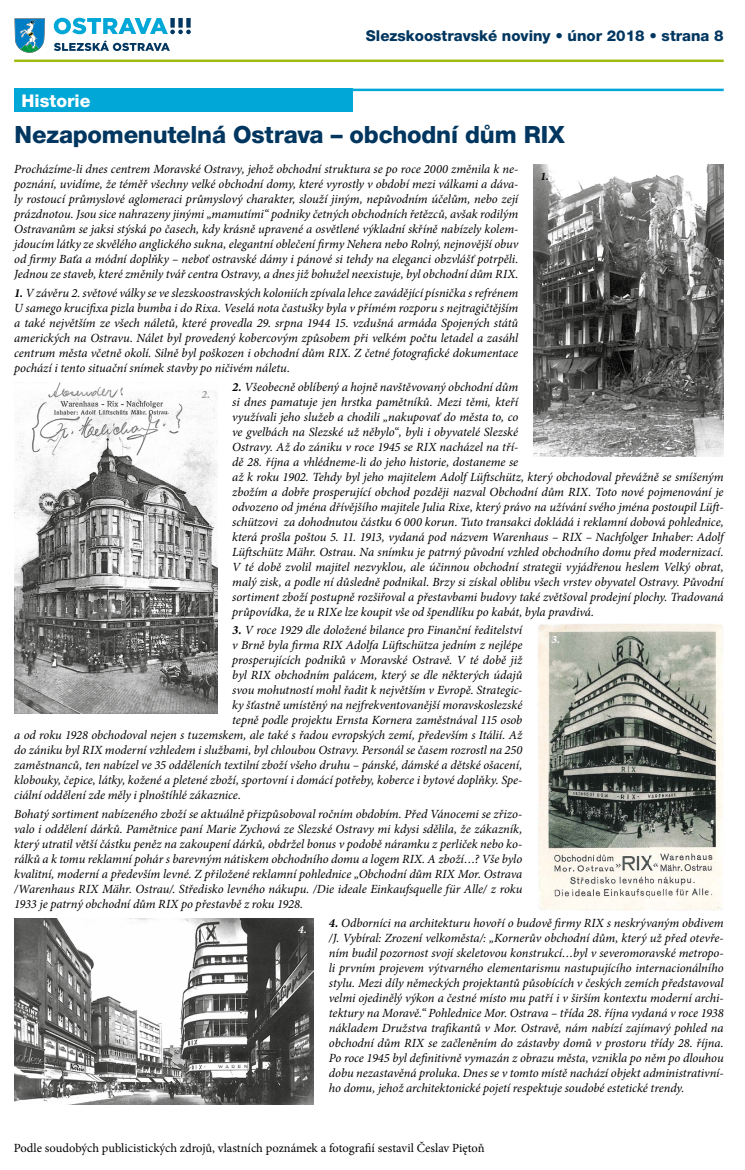
<style>
.page{position:relative;width:745px;height:1170px;background:#fff}
.page>*{position:absolute;margin:0;border:0;box-sizing:border-box;transform-origin:0 0}
.t1{font:800 23.75px "Helvetica Neue LT Pro";letter-spacing:-.01em;color:#00365f}
.t2{font:800 17.5px "Helvetica Neue LT Pro";color:#fff}
.t3{font:800 15px "Helvetica Neue LT Pro";color:#00365f}
.t4{font:italic 12.5px/15px "Minion Pro";letter-spacing:-.005em;color:#000;text-align:justify}
.t5{font:12.5px "Minion Pro";letter-spacing:-.005em;color:#000}
.t6{font:italic 700 11.25px "Minion Pro";color:#fff}
.t7{font:italic 700 11.25px "Minion Pro";color:#000}
.t8{font:italic 700 11.25px "Minion Pro";color:#9d9d9c}
.s1{font-weight:700}
</style>
<div class="page">
<svg style="left:14px;top:18px;width:31px;height:35px"></svg>
<svg style="left:54px;top:18px;width:137px;height:16px"></svg>
<svg style="left:54px;top:40px;width:116px;height:11px"></svg>
<hr style="left:14px;top:60px;width:709px;height:2px;background:#a0bb0f">
<hr style="left:14px;top:89px;width:709px;height:2px;background:#00a7d7">
<div style="left:14px;top:89px;width:338px;height:23px;background:#00a7d7"></div>
<img style="left:533px;top:164px;width:190px;height:292px">
<img style="left:14px;top:383px;width:203px;height:330px">
<img style="left:538px;top:623px;width:185px;height:287px">
<img style="left:14px;top:918px;width:300px;height:186px">
<h2 class="t2" style="left:22px;top:90px;width:70px">Historie</h2>
<p class="t3" style="left:365px;top:27px;width:359px">Slezskoostravské noviny • únor 2018 • strana 8</p>
<h1 class="t1" style="left:15px;top:120px;width:551px">Nezapomenutelná Ostrava – obchodní dům RIX</h1>
<p class="t4" style="left:14px;top:162px;width:505px">Procházíme-li dnes centrem Moravské Ostravy, jehož obchodní struktura se po roce 2000 změnila k ne&shy;poznání, uvidíme, že téměř všechny velké obchodní domy, které vyrostly v období mezi válkami a dáva&shy;ly rostoucí průmyslové aglomeraci průmyslový charakter, slouží jiným, nepůvodním účelům, nebo zejí prázdnotou. Jsou sice nahrazeny jinými „mamutími“ podniky četných obchodních řetězců, avšak rodilým Ostravanům se jaksi stýská po časech, kdy krásně upravené a osvětlené výkladní skříně nabízely kolem&shy;jdoucím látky ze skvělého anglického sukna, elegantní oblečení firmy Nehera nebo Rolný, nejnovější obuv od firmy Baťa a módní doplňky – neboť ostravské dámy i pánové si tehdy na eleganci obzvlášť potrpěli.<br>Jednou ze staveb, které změnily tvář centra Ostravy, a dnes již bohužel neexistuje, byl obchodní dům RIX.</p>
<p class="t4" style="left:14px;top:285px;width:505px"><span class="s1">1.</span> V závěru 2. světové války se ve slezskoostravských koloniích zpívala lehce zavádějící písnička s refrénem U samego krucifixa pizla bumba i do Rixa. Veselá nota častušky byla v přímém rozporu s nejtragičtějším a také největším ze všech náletů, které provedla 29. srpna 1944 15. vzdušná armáda Spojených států amerických na Ostravu. Nálet byl provedený kobercovým způsobem při velkém počtu letadel a zasáhl centrum města včetně okolí. Silně byl poškozen i obchodní dům RIX. Z četné fotografické dokumentace pochází i tento situační snímek stavby po ničivém náletu.</p>
<p class="t4" style="left:232px;top:379px;width:492px;text-align:left"><span class="s1">2.</span> Všeobecně oblíbený a hojně navštěvovaný obchodní dům<br>si dnes pamatuje jen hrstka pamětníků. Mezi těmi, kteří<br>využívali jeho služeb a chodili „nakupovať do města to, co<br>ve gvelbách na Slezské už něbylo“, byli i obyvatelé Slezské<br>Ostravy. Až do zániku v roce 1945 se RIX nacházel na tří-<br>dě 28. října a vhlédneme-li do jeho historie, dostaneme se<br>až k roku 1902. Tehdy byl jeho majitelem Adolf Lüftschütz, který obchodoval převážně se smíšeným zbožím a dobře prosperující obchod později nazval Obchodní dům RIX. Toto nové pojmenování je odvozeno od jména dřívějšího majitele Julia Rixe, který právo na užívání svého jména postoupil Lüft&shy;schützovi za dohodnutou částku 6 000 korun. Tuto transakci dokládá i reklamní dobová pohlednice, která prošla poštou 5. 11. 1913, vydaná pod názvem Warenhaus – RIX – Nachfolger Inhaber: Adolf Lüftschütz Mähr. Ostrau. Na snímku je patrný původní vzhled obchodního domu před modernizací.<br>V té době zvolil majitel nezvyklou, ale účinnou obchodní strategii vyjádřenou heslem Velký obrat, malý zisk, a podle ní důsledně podnikal. Brzy si získal oblibu všech vrstev obyvatel Ostravy. Původní sortiment zboží postupně rozšiřoval a přestavbami budovy také zvětšoval prodejní plochy. Tradovaná průpovídka, že u RIXe lze koupit vše od špendlíku po kabát, byla pravdivá.</p>
<p class="t4" style="left:232px;top:622px;width:291px"><span class="s1">3.</span> V roce 1929 dle doložené bilance pro Finanční ředitelství</p>
<p class="t4" style="left:232px;top:637px;width:291px">v Brně byla firma RIX Adolfa Lüftschütza jedním z nejlépe</p>
<p class="t4" style="left:232px;top:652px;width:291px">prosperujících podniků v Moravské Ostravě. V té době již</p>
<p class="t4" style="left:232px;top:667px;width:291px">byl RIX obchodním palácem, který se dle některých údajů</p>
<p class="t4" style="left:232px;top:682px;width:291px">svou mohutností mohl řadit k největším v Evropě. Strategic-</p>
<p class="t4" style="left:232px;top:697px;width:291px">ky šťastně umístěný na nejfrekventovanější moravskoslezské</p>
<p class="t4" style="left:232px;top:712px;width:291px">tepně podle projektu Ernsta Kornera zaměstnával 115 osob</p>
<p class="t4" style="left:14px;top:727px;width:509px">a od roku 1928 obchodoval nejen s tuzemskem, ale také s řadou evropských zemí, především s Itálií. Až</p>
<p class="t4" style="left:14px;top:742px;width:509px">do zániku byl RIX moderní vzhledem i službami, byl chloubou Ostravy. Personál se časem rozrostl na 250</p>
<p class="t4" style="left:14px;top:757px;width:509px">zaměstnanců, ten nabízel ve 35 odděleních textilní zboží všeho druhu – pánské, dámské a dětské ošacení,</p>
<p class="t4" style="left:14px;top:772px;width:509px">klobouky, čepice, látky, kožené a pletené zboží, sportovní i domácí potřeby, koberce i bytové doplňky. Spe-</p>
<p class="t4" style="left:14px;top:787px;width:228px">ciální oddělení zde měly i plnoštíhlé zákaznice.</p>
<p class="t4" style="left:14px;top:806px;width:509px">Bohatý sortiment nabízeného zboží se aktuálně přizpůsoboval ročním obdobím. Před Vánocemi se zřizo&shy;valo i oddělení dárků. Pamětnice paní Marie Zychová ze Slezské Ostravy mi kdysi sdělila, že zákazník, který utratil větší částku peněz na zakoupení dárků, obdržel bonus v podobě náramku z perliček nebo ko&shy;rálků a k tomu reklamní pohár s barevným nátiskem obchodního domu a logem RIX. A zboží…? Vše bylo kvalitní, moderní a především levné. Z přiložené reklamní pohlednice „Obchodní dům RIX Mor. Ostrava /Warenhaus RIX Mähr. Ostrau/. Středisko levného nákupu. /Die ideale Einkaufsquelle für Alle/ z roku 1933 je patrný obchodní dům RIX po přestavbě z roku 1928.</p>
<p class="t4" style="left:329px;top:914px;width:396px"><span class="s1">4.</span> Odborníci na architekturu hovoří o budově firmy RIX s neskrývaným obdivem /J. Vybíral: Zrození velkoměsta/: „Kornerův obchodní dům, který už před otevře&shy;ním budil pozornost svojí skeletovou konstrukcí…byl v severomoravské metropo&shy;li prvním projevem výtvarného elementarismu nastupujícího internacionálního stylu. Mezi díly německých projektantů působících v českých zemích představoval velmi ojedinělý výkon a čestné místo mu patří i v širším kontextu moderní archi&shy;tektury na Moravě.“ Pohlednice Mor. Ostrava – třída 28. října vydaná v roce 1938 nákladem Družstva trafikantů v Mor. Ostravě, nám nabízí zajímavý pohled na obchodní dům RIX se začleněním do zástavby domů v prostoru třídy 28. října.<br>Po roce 1945 byl definitivně vymazán z obrazu města, vznikla po něm po dlouhou dobu nezastavěná proluka. Dnes se v tomto místě nachází objekt administrativní&shy;ho domu, jehož architektonické pojetí respektuje soudobé estetické trendy.</p>
<p class="t7" style="left:540px;top:168px;width:10px">1.</p>
<p class="t8" style="left:201px;top:386px;width:10px">2.</p>
<p class="t6" style="left:551px;top:631px;width:10px">3.</p>
<p class="t6" style="left:298px;top:921px;width:10px">4.</p>
<p class="t5" style="left:14px;top:1139px;width:472px">Podle soudobých publicistických zdrojů, vlastních poznámek a fotografií sestavil Česlav Piętoň</p>
</div>
